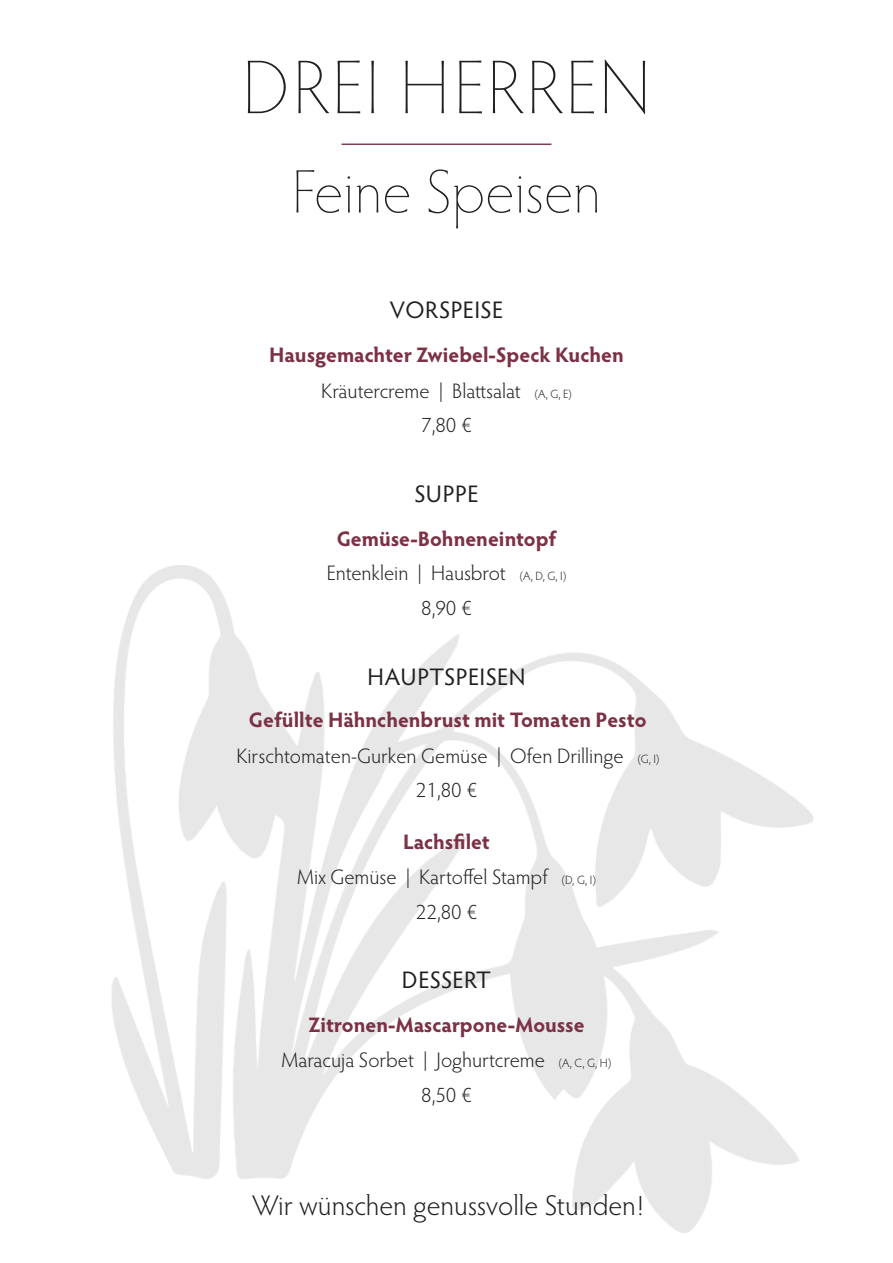
<style>
.page{position:relative;width:893px;height:1263px;background:#fff}
.page>*{position:absolute;margin:0;border:0;box-sizing:border-box;transform-origin:0 0}
.t1{font:200 76.5px "Hypatia Sans Pro";letter-spacing:.03em;color:#231f20}
.t2{font:200 61.5px "Hypatia Sans Pro";color:#231f20}
.t3{font:300 28.5px "Hypatia Sans Pro";color:#231f20}
.t4{font:24px "Hypatia Sans Pro";letter-spacing:.015em;color:#231f20}
.t5{font:300 21px/34.8px "Hypatia Sans Pro";color:#231f20;text-align:center}
.t6{font:700 21px/34.8px "Hypatia Sans Pro";color:#7c3145;text-align:center}
.s1{font-weight:300;color:#231f20}
.s2{font-weight:300;font-size:12px;color:#231f20}
.s3{font-weight:700;color:#7c3145}
.s4{font-size:12px}
</style>
<div class="page">
<hr style="left:342px;top:144px;width:209px;height:1px;background:#7c3145">
<img style="left:112px;top:565px;width:702px;height:668px">
<h1 class="t1" style="left:242px;top:38px;width:410px">DREI HERREN</h1>
<h2 class="t2" style="left:292px;top:152px;width:310px">Feine Speisen</h2>
<p class="t4" style="left:390px;top:294px;width:115px">VORSPEISE</p>
<p class="t6" style="left:269px;top:337px;width:356px">Hausgemachter Zwiebel-Speck Kuchen<br><span class="s1">Kräutercreme | Blattsalat</span> <span class="s2">(A, G, E)<br></span><span class="s1">7,80 €</span></p>
<p class="t4" style="left:415px;top:477px;width:65px">SUPPE</p>
<p class="t5" style="left:327px;top:520px;width:241px"><span class="s3">Gemüse-Bohneneintopf<br></span>Entenklein | Hausbrot <span class="s4">(A, D, G, I)<br></span>8,90 €</p>
<p class="t4" style="left:367px;top:660px;width:160px">HAUPTSPEISEN</p>
<p class="t5" style="left:236px;top:702px;width:424px"><span class="s3">Gefüllte Hähnchenbrust mit Tomaten Pesto<br></span>Kirschtomaten-Gurken Gemüse | Ofen Drillinge <span class="s4">(G, I)<br></span>21,80 €</p>
<p class="t5" style="left:297px;top:824px;width:300px"><span class="s3">Lachsfilet<br></span>Mix Gemüse | Kartoffel Stampf <span class="s4">(D, G, I)<br></span>22,80 €</p>
<p class="t4" style="left:402px;top:964px;width:91px">DESSERT</p>
<p class="t5" style="left:282px;top:1007px;width:331px"><span class="s3">Zitronen-Mascarpone-Mousse<br></span>Maracuja Sorbet | Joghurtcreme <span class="s4">(A, C, G, H)<br></span>8,50 €</p>
<h3 class="t3" style="left:252px;top:1186px;width:393px">Wir wünschen genussvolle Stunden!</h3>
</div>
